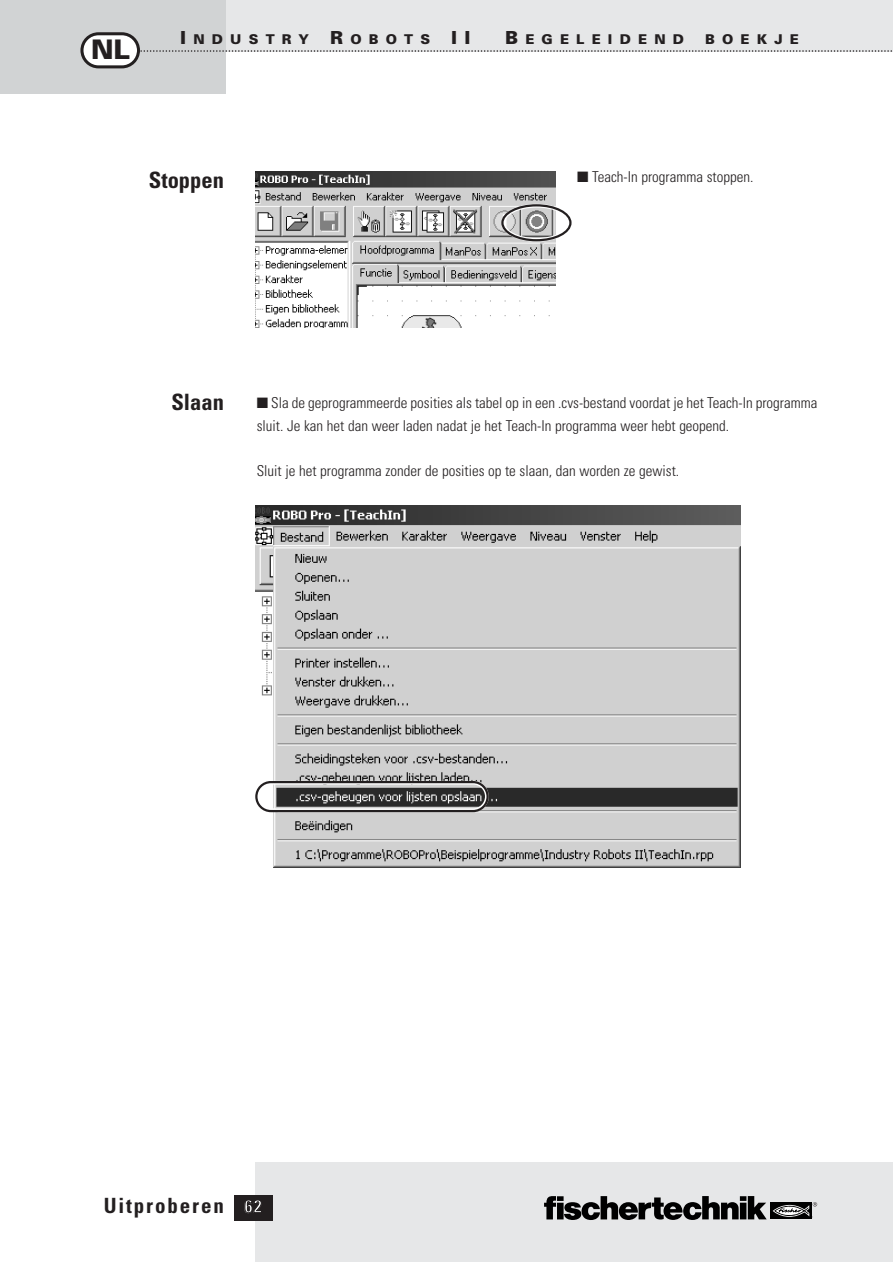
<style>
.page{position:relative;width:893px;height:1262px;background:#fff}
.page>*{position:absolute;margin:0;border:0;box-sizing:border-box;transform-origin:0 0}
.t1{font:900 27px "Univers";color:#231f20}
.t2{font:700 condensed 22.5px "Univers";color:#231f20}
.t3{font:700 condensed 21px "Univers";letter-spacing:.09em;color:#231f20}
.t4{font:300 condensed 15px/22.5px "Univers";color:#231f20}
.t5{font:900 13.5px "Univers";letter-spacing:.535em;color:#231f20}
.s1{font-size:18px}
.s2{font-size:18px;color:#fff}
</style>
<div class="page">
<div style="left:255px;top:1162px;width:637px;height:99px;background:#e6e7e8"></div>
<div style="left:225px;top:0;width:667px;height:51px;background:#e6e7e8"></div>
<div style="left:0;top:0;width:225px;height:94px;background:#d1d3d4"></div>
<div style="left:234px;top:1195px;width:39px;height:25px;background:#231f20"></div>
<div style="left:83px;top:35px;width:54px;height:30px;background:#fff;border-radius:15px"></div>
<div style="left:80px;top:32px;width:60px;height:36px;border:3px solid #231f20;border-radius:17px"></div>
<svg style="left:141px;top:50px;width:751px;height:2px"></svg>
<div style="left:770px;top:1202px;width:41px;height:17px;background:#000"></div>
<svg style="left:544px;top:1196px;width:222px;height:24px"></svg>
<svg style="left:772px;top:1202px;width:45px;height:15px"></svg>
<img style="left:255px;top:172px;width:300px;height:155px">
<img style="left:255px;top:505px;width:485px;height:362px">
<div style="left:501px;top:204px;width:71px;height:38px;border:4px solid #fff;border-radius:50%"></div>
<div style="left:501px;top:204px;width:70px;height:37px;border:2px solid #231f20;border-radius:50%"></div>
<div style="left:255px;top:781px;width:233px;height:31px;border:4px solid #fff;border-radius:14px"></div>
<div style="left:255px;top:781px;width:233px;height:31px;border:2px solid #231f20;border-radius:14px"></div>
<h1 class="t1" style="left:91px;top:39px;width:40px">NL</h1>
<p class="t5" style="left:180px;top:35px;width:292px"><span class="s1">I</span>NDUSTRY <span class="s1">R</span>OBOTS <span class="s1">II</span></p>
<p class="t5" style="left:505px;top:35px;width:180px"><span class="s1">B</span>EGELEIDEND</p>
<p class="t5" style="left:705px;top:35px;width:95px">BOEKJE</p>
<h2 class="t2" style="left:149px;top:172px;width:77px">Stoppen</h2>
<p class="t4" style="left:577px;top:167px;width:178px">■ Teach-In programma stoppen.</p>
<h2 class="t2" style="left:171px;top:394px;width:54px">Slaan</h2>
<p class="t4" style="left:257px;top:393px;width:562px">■ Sla de geprogrammeerde posities als tabel op in een .cvs-bestand voordat je het Teach-In programma sluit. Je kan het dan weer laden nadat je het Teach-In programma weer hebt geopend.</p>
<p class="t4" style="left:257px;top:460px;width:424px">Sluit je het programma zonder de posities op te slaan, dan worden ze gewist.</p>
<h3 class="t3" style="left:104px;top:1198px;width:159px">Uitproberen <span class="s2">62</span></h3>
</div>
